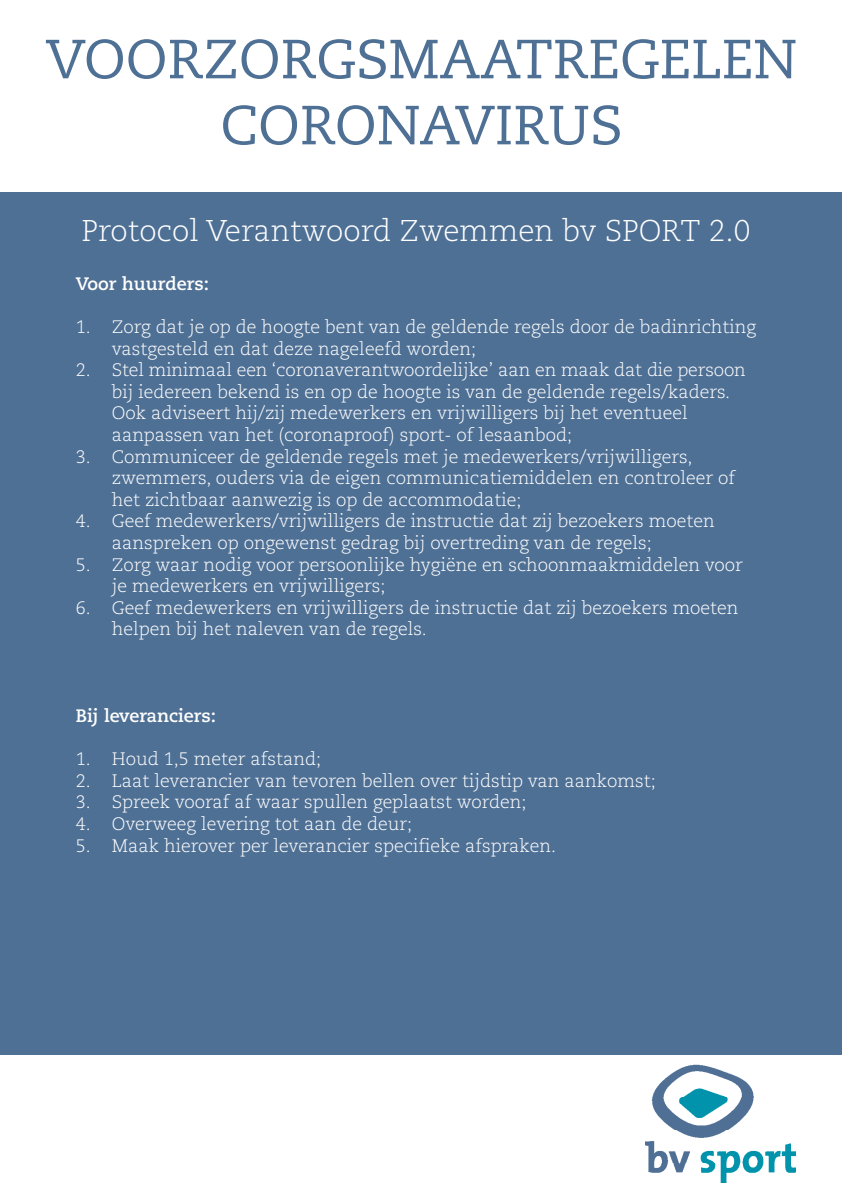
<style>
.page{position:relative;width:842px;height:1191px;background:#fff}
.page>*{position:absolute;margin:0;border:0;box-sizing:border-box;transform-origin:0 0}
.t1{font:55px/66px "Caecilia LT Pro 55 Roman";color:#4f7095;text-align:center}
.t2{font:300 30px "Caecilia LT Pro 45";color:#fff}
.t3{font:300 18px/21.6px "Caecilia LT Pro 45";color:#fff}
.t4{font:700 18px "Caecilia LT Pro 75";color:#fff}
</style>
<div class="page">
<img style="left:645px;top:1064px;width:151px;height:118px">
<div style="left:0;top:193px;width:842px;height:861px;background:#4f7095"></div>
<h1 class="t1" style="left:46px;top:25px;width:753px">VOORZORGSMAATREGELEN<br>CORONAVIRUS</h1>
<h2 class="t2" style="left:81px;top:211px;width:671px">Protocol Verantwoord Zwemmen bv SPORT 2.0</h2>
<p class="t4" style="left:76px;top:271px;width:135px">Voor huurders:</p>
<p class="t3" style="left:112px;top:315px;width:646px;text-indent:-36px">1. Zorg dat je op de hoogte bent van de geldende regels door de badinrichting vastgesteld en dat deze nageleefd worden;</p>
<p class="t3" style="left:112px;top:359px;width:636px;text-indent:-36px">2. Stel minimaal een ‘coronaverantwoordelijke’ aan en maak dat die persoon bij iedereen bekend is en op de hoogte is van de geldende regels/kaders.<br>Ook adviseert hij/zij medewerkers en vrijwilligers bij het eventueel aanpassen van het (coronaproof) sport- of lesaanbod;</p>
<p class="t3" style="left:112px;top:445px;width:625px;text-indent:-36px">3. Communiceer de geldende regels met je medewerkers/vrijwilligers, zwemmers, ouders via de eigen communicatiemiddelen en controleer of het zichtbaar aanwezig is op de accommodatie;</p>
<p class="t3" style="left:112px;top:510px;width:604px;text-indent:-36px">4. Geef medewerkers/vrijwilligers de instructie dat zij bezoekers moeten aanspreken op ongewenst gedrag bij overtreding van de regels;</p>
<p class="t3" style="left:112px;top:553px;width:632px;text-indent:-36px">5. Zorg waar nodig voor persoonlijke hygiëne en schoonmaakmiddelen voor je medewerkers en vrijwilligers;</p>
<p class="t3" style="left:112px;top:596px;width:628px;text-indent:-36px">6. Geef medewerkers en vrijwilligers de instructie dat zij bezoekers moeten helpen bij het naleven van de regels.</p>
<p class="t4" style="left:76px;top:703px;width:142px">Bij leveranciers:</p>
<p class="t3" style="left:76px;top:747px;width:247px">1. Houd 1,5 meter afstand;</p>
<p class="t3" style="left:76px;top:769px;width:581px">2. Laat leverancier van tevoren bellen over tijdstip van aankomst;</p>
<p class="t3" style="left:76px;top:791px;width:452px">3. Spreek vooraf af waar spullen geplaatst worden;</p>
<p class="t3" style="left:76px;top:812px;width:338px">4. Overweeg levering tot aan de deur;</p>
<p class="t3" style="left:76px;top:834px;width:482px">5. Maak hierover per leverancier specifieke afspraken.</p>
</div>
